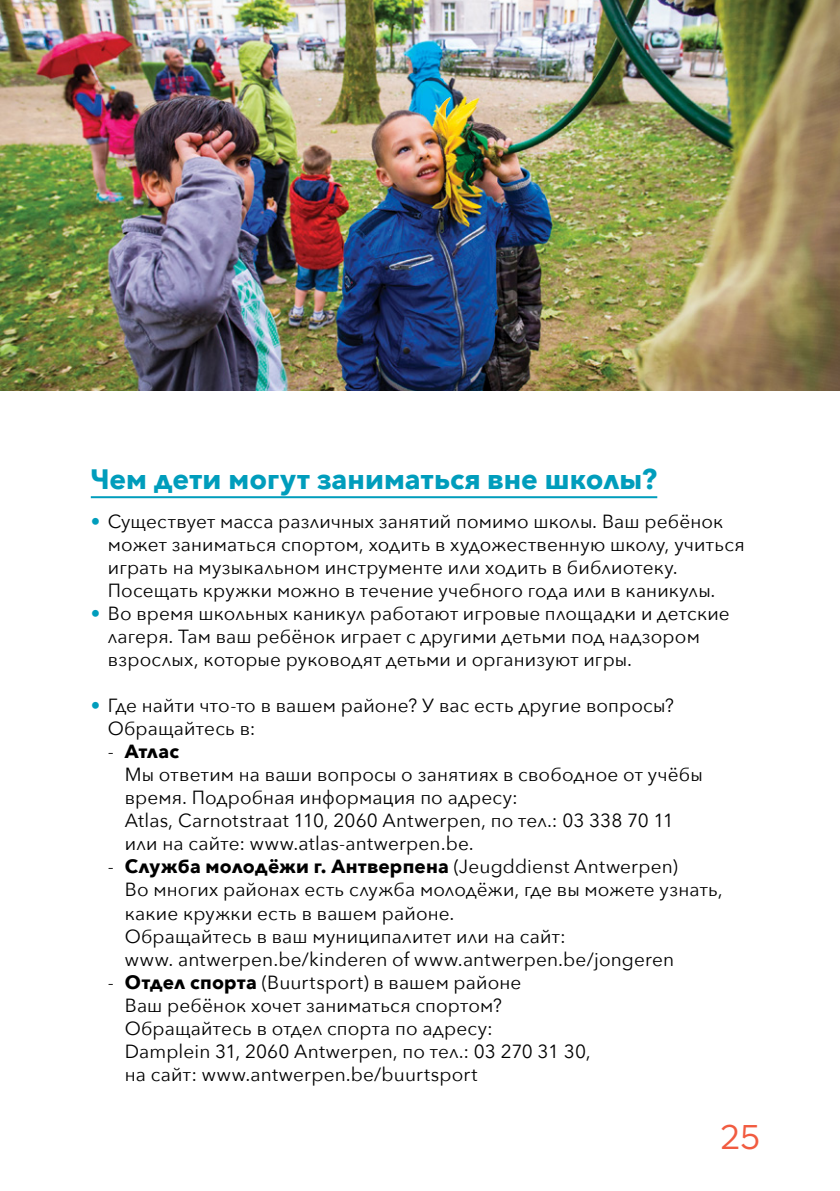
<style>
.page{position:relative;width:840px;height:1191px;background:#fff}
.page>*{position:absolute;margin:0;border:0;box-sizing:border-box;transform-origin:0 0}
.t1{font:300 36px "ARS Maquette";color:#f15b40}
.t2{font:700 28px "Avenir Next";color:#009dbc}
.t3{font:19px/23px "Avenir Next";letter-spacing:.01em;color:#000}
.s1{color:#009dbc}
.s2{font-weight:700}
</style>
<div class="page">
<img style="left:0;top:0;width:839px;height:390px">
<hr style="left:91px;top:496px;width:566px;height:2px;background:#009dbc">
<h2 class="t2" style="left:91px;top:455px;width:567px">Чем дети могут заниматься вне школы?</h2>
<p class="t3" style="left:108px;top:509px;width:638px;text-indent:-17px"><span class="s1">•</span> Существует масса различных занятий помимо школы. Ваш ребёнок может заниматься спортом, ходить в художественную школу, учиться играть на музыкальном инструменте или ходить в библиотеку.<br>Посещать кружки можно в течение учебного года или в каникулы.</p>
<p class="t3" style="left:108px;top:601px;width:623px;text-indent:-17px"><span class="s1">•</span> Во время школьных каникул работают игровые площадки и детские лагеря. Там ваш ребёнок играет с другими детьми под надзором взрослых, которые руководят детьми и организуют игры.</p>
<p class="t3" style="left:108px;top:693px;width:567px;text-indent:-17px"><span class="s1">•</span> Где найти что-то в вашем районе? У вас есть другие вопросы?<br>Обращайтесь в:</p>
<p class="t3" style="left:125px;top:739px;width:579px;text-indent:-17px">- <span class="s2">Атлас<br></span>Мы ответим на ваши вопросы о занятиях в свободное от учёбы время. Подробная информация по адресу:<br>Аtlas, Carnotstraat 110, 2060 Antwerpen, по тел.: 03 338 70 11 или на сайте: www.atlas-antwerpen.be.</p>
<p class="t3" style="left:125px;top:854px;width:599px;text-indent:-17px">- <span class="s2">Служба молодёжи г. Антверпена</span> (Jeugddienst Antwerpen)<br>Во многих районах есть служба молодёжи, где вы можете узнать, какие кружки есть в вашем районе.<br>Обращайтесь в ваш муниципалитет или на сайт:<br>www. antwerpen.be/kinderen of www.antwerpen.be/jongeren</p>
<p class="t3" style="left:125px;top:969px;width:467px;text-indent:-17px">- <span class="s2">Отдел спорта</span> (Buurtsport) в вашем районе<br>Ваш ребёнок хочет заниматься спортом?<br>Обращайтесь в отдел спорта по адресу:<br>Damplein 31, 2060 Antwerpen, по тел.: 03 270 31 30, на сайт: www.antwerpen.be/buurtsport</p>
<h1 class="t1" style="left:719px;top:1114px;width:42px">25</h1>
</div>
